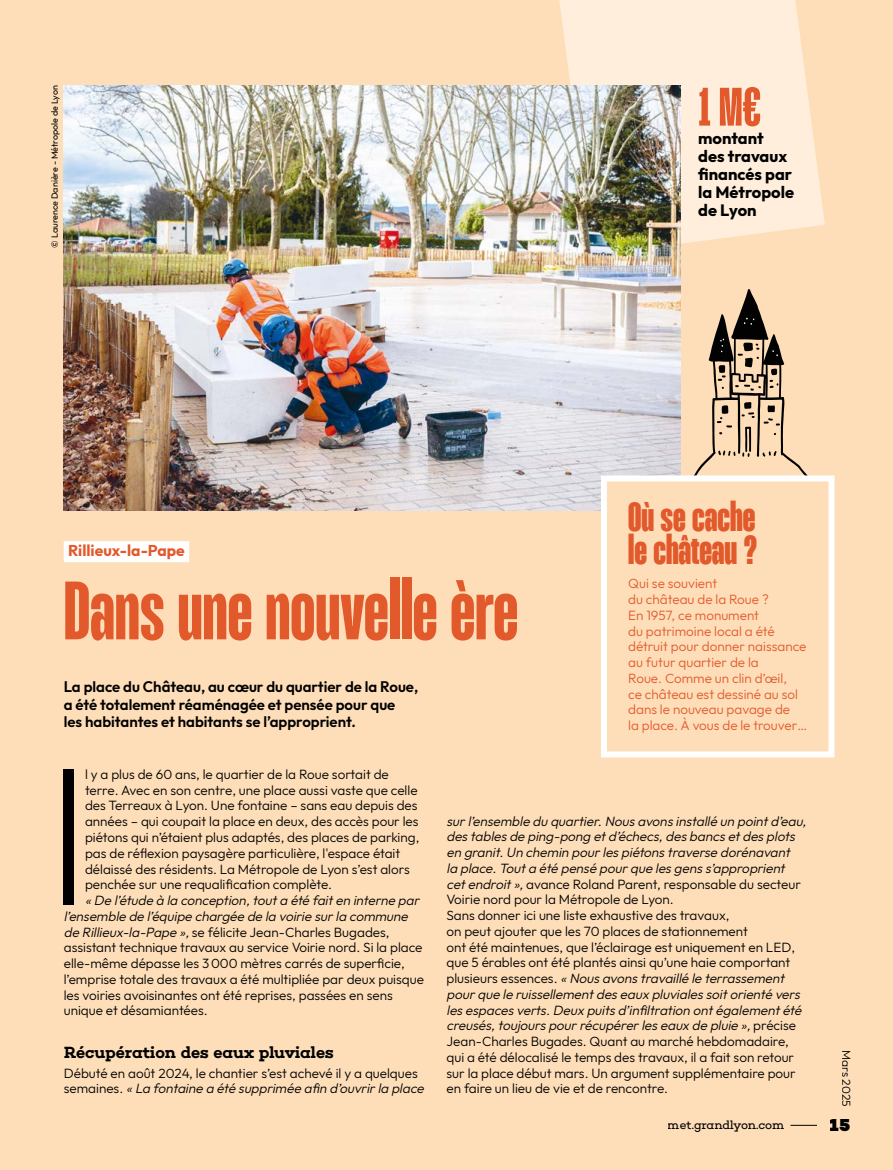
<style>
.page{position:relative;width:893px;height:1170px;background:#fff}
.page>*{position:absolute;margin:0;border:0;box-sizing:border-box;transform-origin:0 0}
.Courant-lettrine_MeT{font:300 193.5px "Mango Grotesque";color:#000}
.Titre-Art_Principal_PDCV_MeT{font:700 82.5px "Mango Grotesque";color:#e2592c}
.t1{font:700 54px "Mango Grotesque";color:#e2592c}
.t2{font:900 40.5px/33px "Mango Grotesque";color:#e2592c}
.t3{font:900 18px "Choplin";color:#000}
.Chiffres-Cles_Texte_MeT{font:700 16.5px/18px "Outfit";color:#000}
.t4{font:600 16.5px "Choplin";letter-spacing:-.015em;color:#000}
.Villes_PDCV_MeT{font:700 15.75px "Outfit";color:#e2592c}
.Chapo_MeT{font:600 15px/17.2px "Outfit";color:#000}
.Courant_MeT{font:300 13.5px/15.8px "Outfit";color:#000}
.Courant-lettrine_MeT-2{font:300 13.5px "Outfit";color:#000}
.Courant_MeT-2{font:300 13.5px/15.8px "Outfit";color:#e2592c}
.Courant-lettrine_MeT-3{font:italic 300 13.5px "Outfit";color:#000}
.t5{font:12px "Choplin";letter-spacing:-.02em;color:#000}
.t6{font:300 12px "Outfit";color:#000}
.t7{font:9px "Outfit";color:#000}
.s1{font-style:italic}
</style>
<div class="page">
<div style="left:0;top:0;width:893px;height:1169px;background:#fedeb8"></div>
<svg style="left:559px;top:0;width:266px;height:255px;background:#fdebd5"></svg>
<svg style="left:680px;top:289px;width:127px;height:186px"></svg>
<img style="left:64px;top:85px;width:616px;height:425px">
<div style="left:64px;top:541px;width:125px;height:21px;background:#fff"></div>
<div style="left:604px;top:478px;width:227px;height:276px;background:#fedeb8"></div>
<div style="left:601px;top:475px;width:233px;height:282px;border:6px solid #fff"></div>
<svg style="left:790px;top:1124px;width:27px;height:1px"></svg>
<p class="t7" style="left:49px;top:247px;width:164px;rotate:-90deg">© Laurence Danière - Métropole de Lyon</p>
<p class="t1" style="left:698px;top:82px;width:64px">1 M€</p>
<p class="Chiffres-Cles_Texte_MeT" style="left:698px;top:129px;width:97px">montant des travaux financés par la Métropole de Lyon</p>
<h2 class="Villes_PDCV_MeT" style="left:68px;top:539px;width:118px">Rillieux-la-Pape</h2>
<h3 class="Titre-Art_Principal_PDCV_MeT" style="left:64px;top:573px;width:456px">Dans une nouvelle ère</h3>
<p class="Chapo_MeT" style="left:64px;top:679px;width:356px">La place du Château, au cœur du quartier de la Roue, a été totalement réaménagée et pensée pour que<br>les habitantes et habitants se l’approprient.</p>
<h4 class="t2" style="left:628px;top:500px;width:131px">Où se cache le château ?</h4>
<p class="Courant_MeT-2" style="left:628px;top:576px;width:181px">Qui se souvient<br>du château de la Roue ?<br>En 1957, ce monument<br>du patrimoine local a été détruit pour donner naissance au futur quartier de la<br>Roue. Comme un clin d’œil,<br>ce château est dessiné au sol dans le nouveau pavage de<br>la place. À vous de le trouver…</p>
<p class="Courant-lettrine_MeT" style="left:54px;top:750px;width:30px">I</p>
<p class="Courant-lettrine_MeT-2" style="left:85px;top:765px;width:305px">l y a plus de 60 ans, le quartier de la Roue sortait de</p>
<p class="Courant-lettrine_MeT-2" style="left:85px;top:781px;width:334px">terre. Avec en son centre, une place aussi vaste que celle</p>
<p class="Courant-lettrine_MeT-2" style="left:85px;top:797px;width:334px">des Terreaux à Lyon. Une fontaine – sans eau depuis des</p>
<p class="Courant-lettrine_MeT-2" style="left:85px;top:813px;width:335px">années – qui coupait la place en deux, des accès pour les</p>
<p class="Courant-lettrine_MeT-2" style="left:85px;top:828px;width:336px">piétons qui n’étaient plus adaptés, des places de parking,</p>
<p class="Courant-lettrine_MeT-2" style="left:85px;top:844px;width:317px">pas de réflexion paysagère particulière, l'espace était</p>
<p class="Courant-lettrine_MeT-2" style="left:85px;top:860px;width:326px">délaissé des résidents. La Métropole de Lyon s’est alors</p>
<p class="Courant-lettrine_MeT-2" style="left:85px;top:876px;width:249px">penchée sur une requalification complète.</p>
<p class="Courant-lettrine_MeT-3" style="left:85px;top:891px;width:339px">« De l’étude à la conception,touta été faiten interne par</p>
<p class="Courant-lettrine_MeT-3" style="left:64px;top:907px;width:349px">l’ensemble de l’équipe chargée de la voirie surla commune</p>
<p class="Courant-lettrine_MeT-2" style="left:64px;top:923px;width:327px"><span class="s1">de Rillieux-la-Pape»,</span>se félicite Jean-Charles Bugades,</p>
<p class="Courant-lettrine_MeT-2" style="left:64px;top:939px;width:360px">assistant technique travaux au service Voirie nord. Si la place</p>
<p class="Courant-lettrine_MeT-2" style="left:64px;top:954px;width:343px">elle-même dépasse les 3000 mètres carrés de superficie,</p>
<p class="Courant-lettrine_MeT-2" style="left:64px;top:970px;width:362px">l’emprise totale des travaux a été multipliée par deux puisque</p>
<p class="Courant-lettrine_MeT-2" style="left:64px;top:986px;width:330px">les voiries avoisinantes ont été reprises, passées en sens</p>
<p class="Courant-lettrine_MeT-2" style="left:64px;top:1002px;width:145px">unique et désamiantées.</p>
<h4 class="t4" style="left:64px;top:1042px;width:272px">Récupération des eaux pluviales</h4>
<p class="Courant_MeT" style="left:64px;top:1065px;width:365px">Débuté en août 2024, le chantier s’est achevé il y a quelques<br>s e m a i n e s . <span class="s1">« La fontaine a été supprimée afin d’ouvrirla place</span></p>
<p class="Courant_MeT" style="left:446px;top:813px;width:365px"><span class="s1">surl’ensemble du quartier.Nousavonsinstallé un pointd’eau, destablesde ping-pong etd’échecs,desbancsetdesplots en granit.Un chemin pourlespiétonstraverse dorénavant la place.Touta été pensé pourque lesgenss’approprient cetendroit»,</span>avance Roland Parent, responsable du secteur Voirie nord pour la Métropole de Lyon.<br>Sans donner ici une liste exhaustive des travaux,<br>on peut ajouter que les 70 places de stationnement<br>ont été maintenues, que l’éclairage est uniquement en LED, que 5 érables ont été plantés ainsi qu’une haie comportant<br>p l u s i e u rs e s s e n c e s . <span class="s1">« Nousavonstravaillé le terrassement pourque le ruissellementdeseaux pluvialessoitorienté vers lesespacesverts.Deux puitsd’infiltration ontégalementété creusés,toujourspourrécupérerleseaux de pluie »,</span>p r é c i s e Jean-Charles Bugades. Quant au marché hebdomadaire, qui a été délocalisé le temps des travaux, il a fait son retour sur la place début mars. Un argument supplémentaire pour en faire un lieu de vie et de rencontre.</p>
<p class="t6" style="left:854px;top:1049px;width:58px;rotate:90deg">Mars 2025</p>
<p class="t5" style="left:668px;top:1118px;width:118px">met.grandlyon.com</p>
<h3 class="t3" style="left:830px;top:1114px;width:22px">15</h3>
</div>
